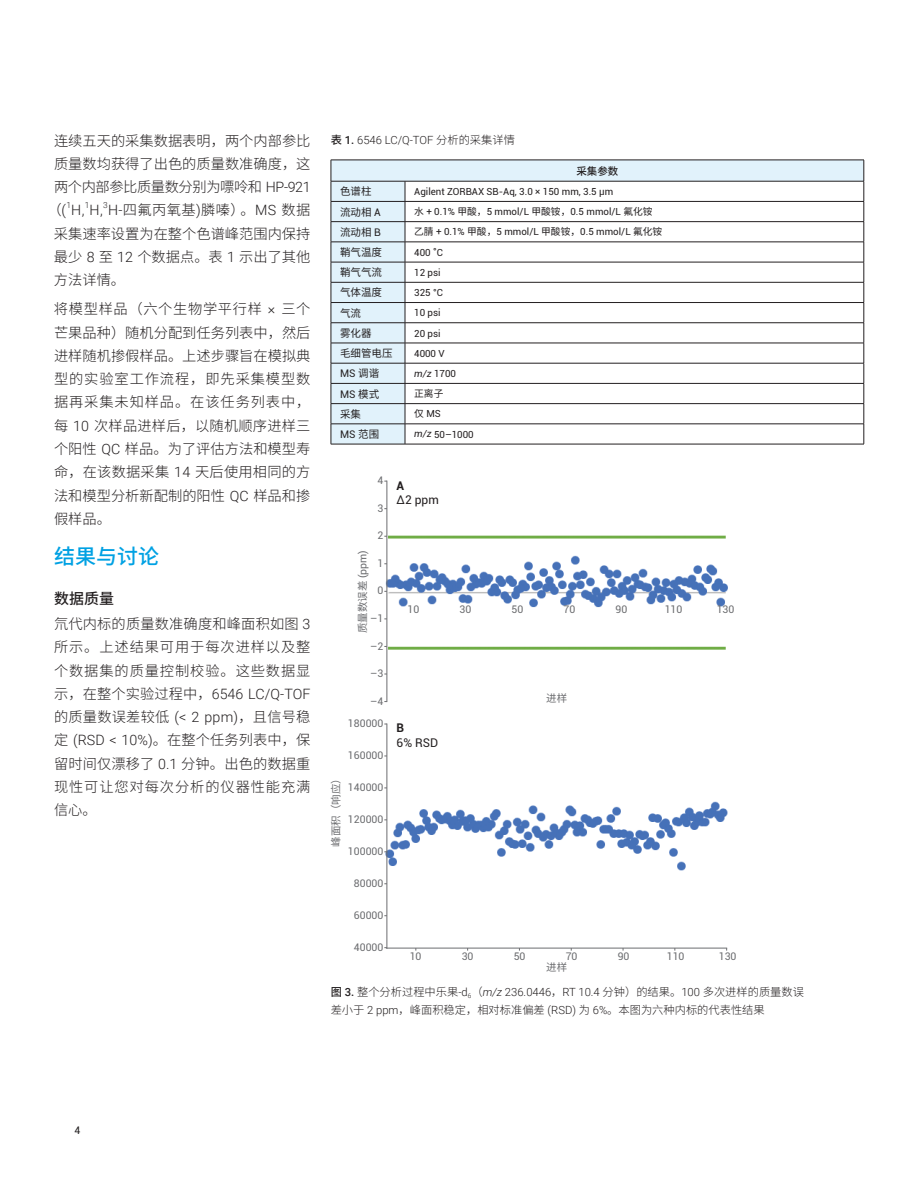
<style>
.page{position:relative;width:918px;height:1188px;background:#fff}
.page>*{position:absolute;margin:0;border:0;box-sizing:border-box;transform-origin:0 0}
.t1{font:500 21px "Noto Sans CJ Ksc";color:#00a1e3}
.t2{font:500 15px "Noto Sans CJ Ksc";color:#231f20}
.t3{font:300 14.25px/23.2px "Noto Sans CJ Ksc";color:#231f20;text-align:justify}
.t4{font:300 14.25px "Roboto";letter-spacing:.005em;color:#231f20}
.t5{font:12px "Roboto";color:#231f20}
.t6{font:700 12px "Roboto";color:#231f20}
.t7{font:300 11.25px/18px "Noto Sans CJ Ksc";color:#231f20}
.t8{font:300 11.25px "Roboto";color:#231f20}
.t9{font:10.5px "Roboto";color:#6c6d70}
.t10{font:10.5px "Noto Sans CJ Ksc";color:#231f20}
.t11{font:10.5px "Noto Sans CJ Ksc";color:#6c6d70}
.t12{font:10.5px "Roboto";color:#231f20}
.t13{font:500 10.5px "Noto Sans CJ Ksc";color:#231f20}
.t14{font:9.75px "Roboto";color:#231f20}
.t15{font:9.75px "Noto Sans CJ Ksc";color:#231f20}
.t16{font:300 8.25px "Roboto";color:#231f20}
.s1{font-family:"Roboto"}
.s2{font-family:"Noto Sans CJ Ksc"}
.s3{font-family:"Noto Sans CJ Ksc";font-weight:500}
.s4{font-weight:500}
.s5{font-style:italic}
.s6{font-family:"Roboto";font-weight:500}
.s7{font-family:"Roboto";font-style:italic}
</style>
<div class="page">
<svg style="left:332px;top:161px;width:532px;height:283px"></svg>
<hr style="left:331px;top:181px;width:74px;height:1px;background:#231f20">
<hr style="left:405px;top:181px;width:459px;height:1px;background:#231f20">
<hr style="left:331px;top:201px;width:74px;height:1px;background:#231f20">
<hr style="left:405px;top:201px;width:459px;height:1px;background:#231f20">
<hr style="left:331px;top:221px;width:74px;height:1px;background:#231f20">
<hr style="left:405px;top:221px;width:459px;height:1px;background:#231f20">
<hr style="left:331px;top:242px;width:74px;height:1px;background:#231f20">
<hr style="left:405px;top:242px;width:459px;height:1px;background:#231f20">
<hr style="left:331px;top:262px;width:74px;height:1px;background:#231f20">
<hr style="left:405px;top:262px;width:459px;height:1px;background:#231f20">
<hr style="left:331px;top:282px;width:74px;height:1px;background:#231f20">
<hr style="left:405px;top:282px;width:459px;height:1px;background:#231f20">
<hr style="left:331px;top:302px;width:74px;height:1px;background:#231f20">
<hr style="left:405px;top:302px;width:459px;height:1px;background:#231f20">
<hr style="left:331px;top:322px;width:74px;height:1px;background:#231f20">
<hr style="left:405px;top:322px;width:459px;height:1px;background:#231f20">
<hr style="left:331px;top:343px;width:74px;height:1px;background:#231f20">
<hr style="left:405px;top:343px;width:459px;height:1px;background:#231f20">
<hr style="left:331px;top:363px;width:74px;height:1px;background:#231f20">
<hr style="left:405px;top:363px;width:459px;height:1px;background:#231f20">
<hr style="left:331px;top:383px;width:74px;height:1px;background:#231f20">
<hr style="left:405px;top:383px;width:459px;height:1px;background:#231f20">
<hr style="left:331px;top:403px;width:74px;height:1px;background:#231f20">
<hr style="left:405px;top:403px;width:459px;height:1px;background:#231f20">
<hr style="left:331px;top:424px;width:74px;height:1px;background:#231f20">
<hr style="left:405px;top:424px;width:459px;height:1px;background:#231f20">
<svg style="left:864px;top:160px;width:1px;height:284px"></svg>
<hr style="left:405px;top:444px;width:459px;height:1px;background:#231f20">
<svg style="left:405px;top:181px;width:1px;height:263px"></svg>
<hr style="left:331px;top:444px;width:74px;height:1px;background:#231f20">
<hr style="left:331px;top:160px;width:74px;height:1px;background:#231f20">
<svg style="left:331px;top:160px;width:1px;height:284px"></svg>
<hr style="left:405px;top:160px;width:459px;height:1px;background:#231f20">
<img style="left:384px;top:521px;width:344px;height:147px">
<img style="left:384px;top:768px;width:344px;height:154px">
<hr style="left:387px;top:481px;width:1px;height:221px;background:#6c6d70">
<hr style="left:387px;top:724px;width:1px;height:224px;background:#6c6d70">
<hr style="left:387px;top:948px;width:340px;height:1px;background:#6c6d70">
<p class="t3" style="left:47px;top:129px;width:265px;text-align:center">连续五天的采集数据表明，两个内部参比质量数均获得了出色的质量数准确度，这两个内部参比质量数分别为嘌呤和 <span class="s1">HP-921</span>（<span class="s1">( H, H, H-</span>四氟丙氧基<span class="s1">)</span>膦嗪）。<span class="s1">MS</span> 数据</p>
<p class="t16" style="left:66px;top:200px;width:6px">1</p>
<p class="t16" style="left:85px;top:200px;width:6px">1</p>
<p class="t16" style="left:103px;top:200px;width:6px">3</p>
<p class="t3" style="left:54px;top:222px;width:258px">采集速率设置为在整个色谱峰范围内保持最少 <span class="s1">8</span> 至 <span class="s1">12</span> 个数据点。表 <span class="s1">1</span> 示出了其他方法详情。</p>
<p class="t3" style="left:54px;top:298px;width:258px">将模型样品（六个生物学平行样 <span class="s1">×</span> 三个芒果品种）随机分配到任务列表中，然后进样随机掺假样品。上述步骤旨在模拟典型的实验室工作流程，即先采集模型数据再采集未知样品。在该任务列表中，每 <span class="s1">10</span> 次样品进样后，以随机顺序进样三个阳性 <span class="s1">QC</span> 样品。为了评估方法和模型寿命，在该数据采集 <span class="s1">14</span> 天后使用相同的方法和模型分析新配制的阳性 <span class="s1">QC</span> 样品和掺假样品。</p>
<h1 class="t1" style="left:54px;top:545px;width:106px">结果与讨论</h1>
<p class="t2" style="left:54px;top:590px;width:61px">数据质量</p>
<p class="t3" style="left:54px;top:613px;width:258px">氘代内标的质量数准确度和峰面积如图 <span class="s1">3</span>所示。上述结果可用于每次进样以及整个数据集的质量控制校验。这些数据显</p>
<p class="t4" style="left:54px;top:684px;width:258px"><span class="s2">示，在整个实验过程中，</span>6546 LC/Q-TOF</p>
<p class="t3" style="left:54px;top:706px;width:258px">的质量数误差较低 <span class="s1">(&lt; 2 ppm)</span>，且信号稳定 <span class="s1">(RSD &lt; 10%)</span>。在整个任务列表中，保留时间仅漂移了 <span class="s1">0.1</span> 分钟。出色的数据重现性可让您对每次分析的仪器性能充满信心。</p>
<p class="t8" style="left:331px;top:132px;width:186px"><span class="s3">表</span> <span class="s4">1.</span> 6546 LC/Q-TOF <span class="s2">分析的采集详情</span></p>
<p class="t13" style="left:576px;top:165px;width:43px">采集参数</p>
<p class="t10" style="left:340px;top:186px;width:33px">色谱柱</p>
<p class="t14" style="left:414px;top:185px;width:201px">Agilent ZORBAX SB-Aq, 3.0 × 150 mm, 3.5 µm</p>
<p class="t10" style="left:340px;top:206px;width:42px">流动相 <span class="s1">A</span></p>
<p class="t14" style="left:414px;top:205px;width:240px"><span class="s2">水</span> + 0.1% <span class="s2">甲酸，</span>5 mmol/L <span class="s2">甲酸铵，</span>0.5 mmol/L <span class="s2">氟化铵</span></p>
<p class="t10" style="left:340px;top:226px;width:42px">流动相 <span class="s1">B</span></p>
<p class="t14" style="left:414px;top:225px;width:250px"><span class="s2">乙腈</span> + 0.1% <span class="s2">甲酸，</span>5 mmol/L <span class="s2">甲酸铵，</span>0.5 mmol/L <span class="s2">氟化铵</span></p>
<p class="t10" style="left:340px;top:246px;width:43px">鞘气温度</p>
<p class="t14" style="left:414px;top:245px;width:30px">400 °C</p>
<p class="t10" style="left:340px;top:266px;width:43px">鞘气气流</p>
<p class="t14" style="left:414px;top:266px;width:28px">12 psi</p>
<p class="t10" style="left:340px;top:287px;width:43px">气体温度</p>
<p class="t14" style="left:414px;top:286px;width:30px">325 °C</p>
<p class="t10" style="left:340px;top:307px;width:22px">气流</p>
<p class="t14" style="left:414px;top:306px;width:28px">10 psi</p>
<p class="t10" style="left:340px;top:327px;width:33px">雾化器</p>
<p class="t14" style="left:414px;top:326px;width:28px">20 psi</p>
<p class="t10" style="left:340px;top:347px;width:54px">毛细管电压</p>
<p class="t14" style="left:414px;top:346px;width:32px">4000 V</p>
<p class="t12" style="left:340px;top:366px;width:41px">MS <span class="s2">调谐</span></p>
<p class="t14" style="left:414px;top:367px;width:43px"><span class="s5">m/z</span> 1700</p>
<p class="t12" style="left:340px;top:386px;width:41px">MS <span class="s2">模式</span></p>
<p class="t15" style="left:414px;top:388px;width:31px">正离子</p>
<p class="t10" style="left:340px;top:408px;width:22px">采集</p>
<p class="t14" style="left:414px;top:407px;width:28px"><span class="s2">仅</span> MS</p>
<p class="t12" style="left:340px;top:427px;width:41px">MS <span class="s2">范围</span></p>
<p class="t14" style="left:414px;top:427px;width:61px"><span class="s5">m/z</span> 50–1000</p>
<p class="t9" style="left:378px;top:473px;width:7px">4</p>
<p class="t9" style="left:378px;top:501px;width:7px">3</p>
<p class="t9" style="left:378px;top:528px;width:7px">2</p>
<p class="t11" style="left:357px;top:633px;width:85px;rotate:-90deg">质量数误差 <span class="s1">(ppm)</span></p>
<p class="t9" style="left:378px;top:556px;width:7px">1</p>
<p class="t9" style="left:378px;top:583px;width:7px">0</p>
<p class="t9" style="left:370px;top:611px;width:15px">–1</p>
<p class="t9" style="left:370px;top:638px;width:15px">–2</p>
<p class="t9" style="left:370px;top:666px;width:15px">–3</p>
<p class="t9" style="left:370px;top:694px;width:15px">–4</p>
<p class="t9" style="left:348px;top:716px;width:37px">180000</p>
<p class="t9" style="left:348px;top:748px;width:37px">160000</p>
<p class="t11" style="left:330px;top:847px;width:75px;rotate:-90deg">峰面积（响应）</p>
<p class="t9" style="left:348px;top:780px;width:37px">140000</p>
<p class="t9" style="left:348px;top:812px;width:37px">120000</p>
<p class="t9" style="left:348px;top:844px;width:37px">100000</p>
<p class="t9" style="left:354px;top:876px;width:31px">80000</p>
<p class="t9" style="left:354px;top:908px;width:31px">60000</p>
<p class="t9" style="left:354px;top:940px;width:31px">40000</p>
<p class="t6" style="left:397px;top:477px;width:9px">A</p>
<p class="t5" style="left:397px;top:492px;width:44px">∆2 ppm</p>
<p class="t9" style="left:408px;top:602px;width:13px">10</p>
<p class="t9" style="left:460px;top:602px;width:13px">30</p>
<p class="t9" style="left:512px;top:602px;width:13px">50</p>
<p class="t9" style="left:564px;top:602px;width:13px">70</p>
<p class="t9" style="left:616px;top:602px;width:13px">90</p>
<p class="t9" style="left:665px;top:602px;width:19px">110</p>
<p class="t9" style="left:717px;top:602px;width:19px">130</p>
<p class="t6" style="left:397px;top:719px;width:9px">B</p>
<p class="t5" style="left:397px;top:734px;width:43px">6% RSD</p>
<p class="t11" style="left:546px;top:692px;width:22px">进样</p>
<p class="t9" style="left:410px;top:949px;width:13px">10</p>
<p class="t9" style="left:462px;top:949px;width:13px">30</p>
<p class="t9" style="left:514px;top:949px;width:13px">50</p>
<p class="t9" style="left:566px;top:949px;width:13px">70</p>
<p class="t9" style="left:618px;top:949px;width:13px">90</p>
<p class="t9" style="left:667px;top:949px;width:19px">110</p>
<p class="t9" style="left:719px;top:949px;width:19px">130</p>
<p class="t11" style="left:546px;top:961px;width:22px">进样</p>
<p class="t7" style="left:331px;top:983px;width:475px"><span class="s4">图</span> <span class="s6">3.</span> 整个分析过程中乐果<span class="s1">-d</span><sub>6</sub>（<span class="s7">m/z</span> <span class="s1">236.0446</span>，<span class="s1">RT 10.4</span> 分钟）的结果。<span class="s1">100</span> 多次进样的质量数误差小于 <span class="s1">2 ppm</span>，峰面积稳定，相对标准偏差 <span class="s1">(RSD)</span> 为 <span class="s1">6%</span>。本图为六种内标的代表性结果</p>
<p class="t12" style="left:75px;top:1123px;width:7px">4</p>
</div>
